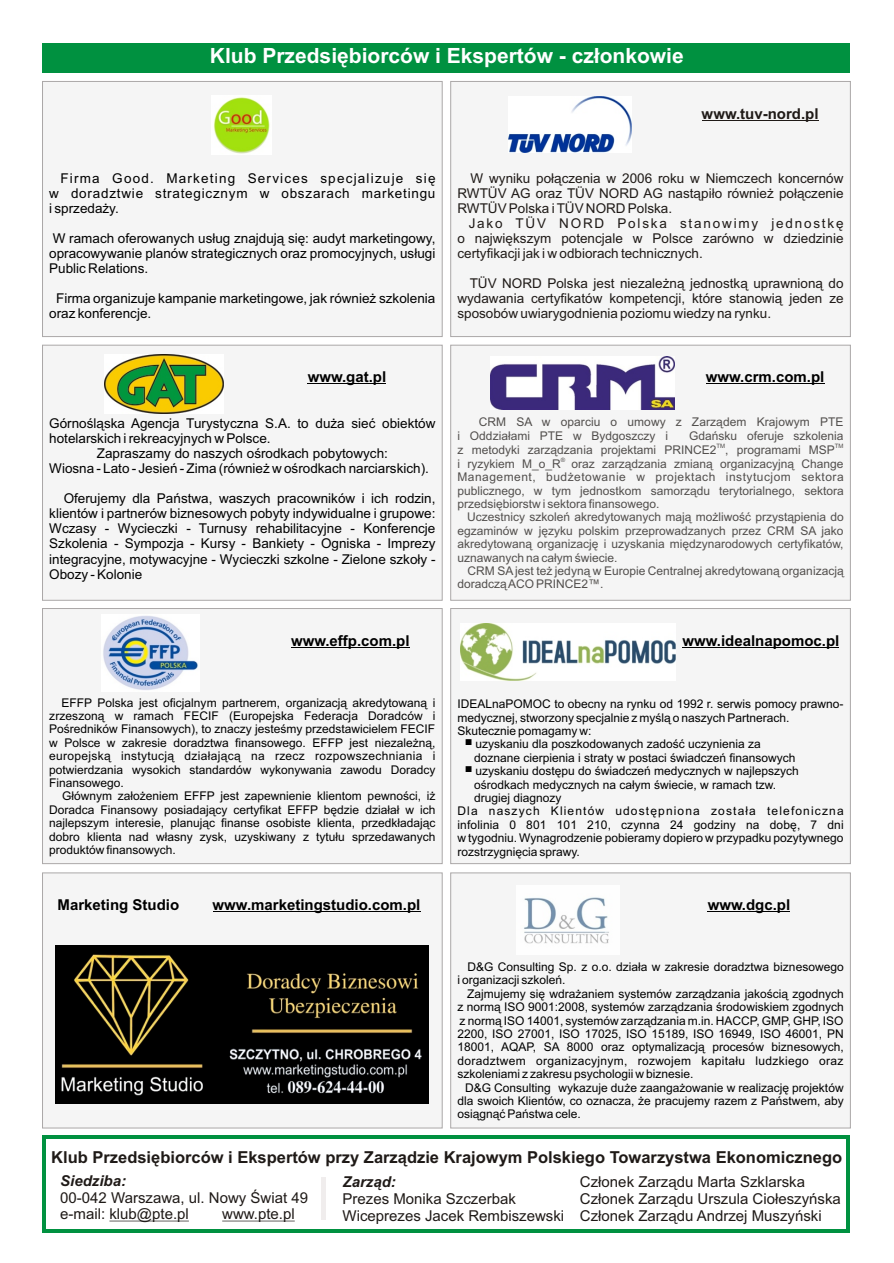
<style>
.page{position:relative;width:894px;height:1263px;background:#fff}
.page>*{position:absolute;margin:0;border:0;box-sizing:border-box;transform-origin:0 0}
.t1{font:700 21px "Arial";color:#fff}
.t2{font:700 16.5px "Arial";color:#1f1a17}
.t3{font:15px/16.8px "Arial";color:#1f1a17}
.t4{font:700 15px "Arial";color:#000}
.t5{font:italic 700 15px "Arial";color:#1f1a17}
.t6{font:700 15px "Arial";color:#1f1a17}
.t7{font:13.5px/15.1px "Arial";color:#000;text-align:justify}
.t8{font:13.5px/15.1px "Arial";color:#1f1a17;text-align:justify}
.t9{font:12px/13.4px "Arial";color:#000;text-align:justify}
.t10{font:12px/13.4px "Arial";color:#524f4d}
.t11{font:12px "Arial";letter-spacing:.095em;color:#000}
.t12{font:6px "Arial";color:#524f4d}
</style>
<div class="page">
<div style="left:43px;top:1135px;width:807px;height:98px;background:#009140"></div>
<div style="left:47px;top:1140px;width:799px;height:89px;background:#fff"></div>
<hr style="left:109px;top:1221px;width:80px;height:1px;background:#1f1a17">
<hr style="left:222px;top:1221px;width:73px;height:1px;background:#1f1a17">
<hr style="left:322px;top:1177px;width:4px;height:43px;background:#f0eded">
<div style="left:451px;top:81px;width:400px;height:256px;background:#f5f5f5;border:1px solid #aba8a8"></div>
<div style="left:42px;top:81px;width:400px;height:256px;background:#f5f5f5;border:1px solid #aba8a8"></div>
<div style="left:43px;top:43px;width:807px;height:30px;background:#009140"></div>
<hr style="left:702px;top:120px;width:117px;height:1px;background:#1f1a17">
<div style="left:451px;top:345px;width:400px;height:255px;background:#f5f5f5;border:1px solid #aba8a8"></div>
<div style="left:42px;top:345px;width:400px;height:255px;background:#f5f5f5;border:1px solid #aba8a8"></div>
<hr style="left:706px;top:384px;width:118px;height:1px;background:#000">
<hr style="left:308px;top:384px;width:78px;height:1px;background:#000">
<div style="left:42px;top:608px;width:400px;height:256px;background:#f5f5f5;border:1px solid #aba8a8"></div>
<hr style="left:291px;top:647px;width:119px;height:1px;background:#000">
<img style="left:214px;top:97px;width:56px;height:57px">
<img style="left:509px;top:97px;width:122px;height:55px">
<img style="left:105px;top:354px;width:118px;height:60px">
<img style="left:490px;top:357px;width:184px;height:53px">
<div style="left:42px;top:873px;width:400px;height:255px;background:#f5f5f5;border:1px solid #aba8a8"></div>
<hr style="left:213px;top:911px;width:207px;height:1px;background:#000">
<img style="left:103px;top:616px;width:95px;height:74px">
<img style="left:55px;top:946px;width:373px;height:157px">
<div style="left:451px;top:608px;width:400px;height:256px;background:#f5f5f5;border:1px solid #aba8a8"></div>
<hr style="left:682px;top:647px;width:157px;height:1px;background:#000">
<div style="left:451px;top:873px;width:400px;height:255px;background:#f5f5f5;border:1px solid #aba8a8"></div>
<hr style="left:707px;top:911px;width:83px;height:1px;background:#000">
<img style="left:461px;top:623px;width:215px;height:57px">
<img style="left:524px;top:897px;width:85px;height:47px">
<h1 class="t1" style="left:210px;top:48px;width:475px">Klub Przedsiêbiorców i Ekspertów - cz³onkowie</h1>
<p class="t6" style="left:702px;top:108px;width:118px">www.tuv-nord.pl</p>
<p class="t7" style="left:49px;top:171px;width:388px;text-indent:11px">Firma Good. Marketing Services specjalizuje siê w doradztwie strategicznym w obszarach marketingu i sprzeda¿y.</p>
<p class="t7" style="left:49px;top:232px;width:388px">W ramach oferowanych us³ug znajduj¹ siê: audyt marketingowy, opracowywanie planów strategicznych oraz promocyjnych, us³ugi Public Relations.</p>
<p class="t7" style="left:49px;top:292px;width:388px;text-indent:7px">Firma organizuje kampanie marketingowe, jak równie¿ szkolenia oraz konferencje.</p>
<p class="t4" style="left:308px;top:371px;width:80px">www.gat.pl</p>
<p class="t7" style="left:49px;top:417px;width:388px">Górnoœl¹ska Agencja Turystyczna S.A. to du¿a sieæ obiektów</p>
<p class="t7" style="left:49px;top:432px;width:223px">hotelarskich i rekreacyjnych w Polsce.</p>
<p class="t7" style="left:97px;top:447px;width:293px">Zapraszamy do naszych oœrodkach pobytowych:</p>
<p class="t7" style="left:49px;top:462px;width:381px">Wiosna - Lato - Jesieñ - Zima (równie¿ w oœrodkach narciarskich).</p>
<p class="t7" style="left:49px;top:492px;width:388px;text-indent:14px">Oferujemy dla Pañstwa, waszych pracowników i ich rodzin, klientów i partnerów biznesowych pobyty indywidualne i grupowe:<br>Wczasy - Wycieczki - Turnusy rehabilitacyjne - Konferencje Szkolenia - Sympozja - Kursy - Bankiety - Ogniska - Imprezy integracyjne, motywacyjne - Wycieczki szkolne - Zielone szko³y - Obozy - Kolonie</p>
<p class="t4" style="left:291px;top:635px;width:120px">www.effp.com.pl</p>
<p class="t9" style="left:49px;top:697px;width:388px;text-indent:12px">EFFP Polska jest oficjalnym partnerem, organizacj¹ akredytowan¹ i zrzeszon¹ w ramach FECIF (Europejska Federacja Doradców i Poœredników Finansowych), to znaczy jesteœmy przedstawicielem FECIF w Polsce w zakresie doradztwa finansowego. EFFP jest niezale¿n¹, europejsk¹ instytucj¹ dzia³aj¹c¹ na rzecz rozpowszechniania i potwierdzania wysokich standardów wykonywania zawodu Doradcy Finansowego.</p>
<p class="t9" style="left:49px;top:791px;width:388px;text-indent:13px">G³ównym za³o¿eniem EFFP jest zapewnienie klientom pewnoœci, i¿ Doradca Finansowy posiadaj¹cy certyfikat EFFP bêdzie dzia³a³ w ich najlepszym interesie, planuj¹c finanse osobiste klienta, przedk³adaj¹c dobro klienta nad w³asny zysk, uzyskiwany z tytu³u sprzedawanych produktów finansowych.</p>
<p class="t4" style="left:58px;top:899px;width:123px">Marketing Studio</p>
<p class="t4" style="left:213px;top:899px;width:209px">www.marketingstudio.com.pl</p>
<p class="t8" style="left:457px;top:171px;width:388px;text-indent:13px">W wyniku po³¹czenia w 2006 roku w Niemczech koncernów RWTÜV AG oraz TÜV NORD AG nast¹pi³o równie¿ po³¹czenie RWTÜV Polska i TÜV NORD Polska.</p>
<p class="t8" style="left:457px;top:217px;width:388px;text-indent:11px">Jako TÜV NORD Polska stanowimy jednostkê o najwiêkszym potencjale w Polsce zarówno w dziedzinie certyfikacji jak i w odbiorach technicznych.</p>
<p class="t8" style="left:457px;top:277px;width:388px;text-indent:12px">TÜV NORD Polska jest niezale¿n¹ jednostk¹ uprawnion¹ do wydawania certyfikatów kompetencji, które stanowi¹ jeden ze sposobów uwiarygodnienia poziomu wiedzy na rynku.</p>
<p class="t4" style="left:706px;top:371px;width:120px">www.crm.com.pl</p>
<p class="t10" style="left:457px;top:417px;width:388px;text-indent:21px">CRM SA w oparciu o umowy z Zarz¹dem Krajowym PTE i Oddzia³ami PTE w Bydgoszczy i</p>
<p class="t10" style="left:689px;top:430px;width:156px">Gdañsku oferuje szkolenia</p>
<p class="t12" style="left:716px;top:443px;width:10px">TM</p>
<p class="t12" style="left:835px;top:443px;width:10px">TM</p>
<p class="t10" style="left:457px;top:444px;width:379px">z metodyki zarz¹dzania projektami PRINCE2 , programami MSP</p>
<p class="t12" style="left:561px;top:457px;width:6px">®</p>
<p class="t10" style="left:457px;top:458px;width:388px;text-align:justify">i ryzykiem M_o_R oraz zarz¹dzania zmian¹ organizacyjn¹ Change Management, bud¿etowanie w projektach instytucjom sektora publicznego, w tym jednostkom samorz¹du terytorialnego, sektora przedsiêbiorstw i sektora finansowego.</p>
<p class="t10" style="left:457px;top:512px;width:388px;text-align:justify;text-indent:10px">Uczestnicy szkoleñ akredytowanych maj¹ mo¿liwoœæ przyst¹pienia do egzaminów w jêzyku polskim przeprowadzanych przez CRM SA jako akredytowan¹ organizacjê i uzyskania miêdzynarodowych certyfikatów, uznawanych na ca³ym œwiecie.</p>
<p class="t10" style="left:457px;top:565px;width:388px;text-indent:10px">CRM SA jest te¿ jedyn¹ w Europie Centralnej akredytowan¹ organizacj¹ doradcz¹ ACO PRINCE2™.</p>
<p class="t4" style="left:683px;top:635px;width:158px">www.idealnapomoc.pl</p>
<p class="t9" style="left:457px;top:698px;width:388px">IDEALnaPOMOC to obecny na rynku od 1992 r. serwis pomocy prawno-</p>
<p class="t9" style="left:457px;top:712px;width:334px">medycznej, stworzony specjalnie z myœl¹ o naszych Partnerach.</p>
<p class="t9" style="left:457px;top:725px;width:136px">Skutecznie pomagamy w:</p>
<p class="t9" style="left:475px;top:739px;width:287px">uzyskaniu dla poszkodowanych zadoœæ uczynienia za</p>
<p class="t9" style="left:474px;top:752px;width:323px">doznane cierpienia i straty w postaci œwiadczeñ finansowych</p>
<p class="t9" style="left:475px;top:765px;width:325px">uzyskaniu dostêpu do œwiadczeñ medycznych w najlepszych</p>
<p class="t9" style="left:474px;top:779px;width:304px">oœrodkach medycznych na ca³ym œwiecie, w ramach tzw.</p>
<p class="t9" style="left:474px;top:792px;width:89px">drugiej diagnozy</p>
<p class="t11" style="left:457px;top:807px;width:388px">Dla naszych Klientów udostêpniona zosta³a telefoniczna</p>
<p class="t9" style="left:457px;top:819px;width:388px">infolinia 0 801 101 210, czynna 24 godziny na dobê, 7 dni</p>
<p class="t9" style="left:457px;top:833px;width:388px">w tygodniu. Wynagrodzenie pobieramy dopiero w przypadku pozytywnego</p>
<p class="t9" style="left:457px;top:846px;width:124px">rozstrzygniêcia sprawy.</p>
<p class="t4" style="left:708px;top:899px;width:84px">www.dgc.pl</p>
<p class="t9" style="left:457px;top:961px;width:388px;text-indent:10px">D&amp;G Consulting Sp. z o.o. dzia³a w zakresie doradztwa biznesowego i organizacji szkoleñ.</p>
<p class="t9" style="left:457px;top:988px;width:388px;text-indent:10px">Zajmujemy siê wdra¿aniem systemów zarz¹dzania jakoœci¹ zgodnych z norm¹ ISO 9001:2008, systemów zarz¹dzania œrodowiskiem zgodnych z norm¹ ISO 14001, systemów zarz¹dzania m.in. HACCP, GMP, GHP, ISO 2200, ISO 27001, ISO 17025, ISO 15189, ISO 16949, ISO 46001, PN 18001, AQAP, SA 8000 oraz optymalizacj¹ procesów biznesowych, doradztwem organizacyjnym, rozwojem kapita³u ludzkiego oraz szkoleniami z zakresu psychologii w biznesie.</p>
<p class="t9" style="left:457px;top:1082px;width:388px;text-indent:8px">D&amp;G Consulting wykazuje du¿e zaanga¿owanie w realizacjê projektów dla swoich Klientów, co oznacza, ¿e pracujemy razem z Pañstwem, aby osi¹gn¹æ Pañstwa cele.</p>
<h2 class="t2" style="left:51px;top:1151px;width:792px">Klub Przedsiêbiorców i Ekspertów przy Zarz¹dzie Krajowym Polskiego Towarzystwa Ekonomicznego</h2>
<p class="t5" style="left:60px;top:1175px;width:67px">Siedziba:</p>
<p class="t3" style="left:60px;top:1190px;width:249px">00-042 Warszawa, ul. Nowy Œwiat 49 e-mail: klub@pte.pl</p>
<p class="t3" style="left:580px;top:1175px;width:262px">Cz³onek Zarz¹du Marta Szklarska<br>Cz³onek Zarz¹du Urszula Cio³eszyñska<br>Cz³onek Zarz¹du Andrzej Muszyñski</p>
<p class="t5" style="left:343px;top:1176px;width:55px">Zarz¹d:</p>
<p class="t3" style="left:343px;top:1192px;width:223px">Prezes Monika Szczerbak<br>Wiceprezes Jacek Rembiszewski</p>
<p class="t3" style="left:222px;top:1207px;width:74px">www.pte.pl</p>
</div>
